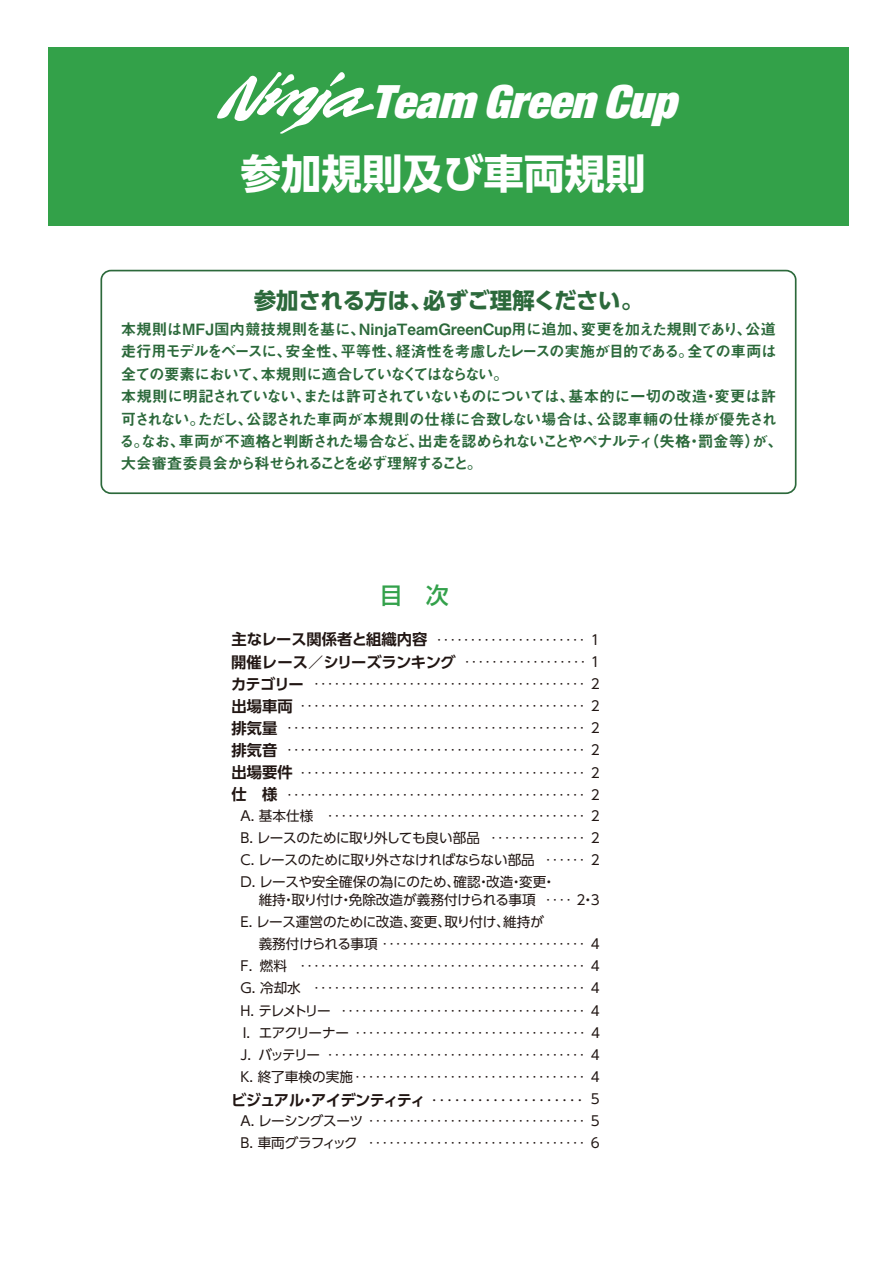
<style>
.page{position:relative;width:893px;height:1263px;background:#fff}
.page>*{position:absolute;margin:0;border:0;box-sizing:border-box;transform-origin:0 0}
.t1{font:italic 900 condensed 46.05px "Helvetica Neue LT Std";color:#fff}
.t2{font:700 40.5px "UD Shin Go Pro";color:#fff}
.t3{font:500 22.95px "Shin Go Pro";color:#33a14b}
.t4{font:700 22.5px "UD Shin Go Pro";letter-spacing:-.01em;color:#2c693b}
.t5{font:15.6px/22.5px "Midashi Go Pro MB31";letter-spacing:-.045em;color:#2c693b}
.t6{font:700 15.3px/22px "UD Shin Go Pro De";letter-spacing:-.01em;color:#211613}
.t7{font:700 15.3px "UD Shin Go Pro De";letter-spacing:-.03em;color:#211613}
.t8{font:13.65px/22px "UD Shin Go Pro";letter-spacing:-.02em;color:#211613}
.t9{font:13.65px/22px "UD Shin Go Pro";letter-spacing:-.045em;color:#211613}
.s1{font-family:"UD Shin Go Pro";font-weight:400;font-size:13.65px}
.s2{font-family:"UD Shin Go Pro De";font-weight:700;font-size:15.3px}
.s3{font-family:"UD Shin Go Pro";font-weight:400}
</style>
<div class="page">
<div style="left:48px;top:47px;width:801px;height:178px;background:#33a149"></div>
<div style="left:100px;top:270px;width:696px;height:224px;border:2px solid #2c693b;border-radius:10px"></div>
<svg style="left:217px;top:72px;width:157px;height:62px"></svg>
<h1 class="t1" style="left:371px;top:72px;width:306px">Team Green Cup</h1>
<h2 class="t2" style="left:241px;top:140px;width:406px">参加規則及び車両規則</h2>
<h3 class="t4" style="left:254px;top:282px;width:391px">参加される方は、必ずご理解ください。</h3>
<p class="t5" style="left:119px;top:316px;width:665px">本規則はMFJ国内競技規則を基に、NinjaTeamGreenCup用に追加、変更を加えた規則であり、公道走行用モデルをベースに、安全性、平等性、経済性を考慮したレースの実施が目的である。全ての車両は全ての要素において、本規則に適合していなくてはならない。<br>本規則に明記されていない、または許可されていないものについては、基本的に一切の改造・変更は許可されない。ただし、公認された車両が本規則の仕様に合致しない場合は、公認車輛の仕様が優先される。なお、車両が不適格と判断された場合など、出走を認められないことやペナルティ（失格・罰金等）が、大会審査委員会から科せられることを必ず理解すること。</p>
<h3 class="t3" style="left:380px;top:576px;width:70px">目　次</h3>
<p class="t6" style="left:231px;top:628px;width:370px">主なレース関係者と組織内容 <span class="s1">‥‥‥‥‥‥‥‥‥‥‥ 1</span>開催レース／シリーズランキング <span class="s1">‥‥‥‥‥‥‥‥‥ 1</span></p>
<p class="t8" style="left:231px;top:672px;width:370px"><span class="s2">カテゴリー</span> ‥‥‥‥‥‥‥‥‥‥‥‥‥‥‥‥‥‥‥‥ 2</p>
<p class="t8" style="left:232px;top:695px;width:370px"><span class="s2">出場車両</span> ‥‥‥‥‥‥‥‥‥‥‥‥‥‥‥‥‥‥‥‥‥ 2</p>
<p class="t8" style="left:232px;top:717px;width:370px"><span class="s2">排気量</span> ‥‥‥‥‥‥‥‥‥‥‥‥‥‥‥‥‥‥‥‥‥‥ 2</p>
<p class="t8" style="left:232px;top:739px;width:370px"><span class="s2">排気音</span> ‥‥‥‥‥‥‥‥‥‥‥‥‥‥‥‥‥‥‥‥‥‥ 2</p>
<p class="t8" style="left:232px;top:761px;width:370px"><span class="s2">出場要件</span> ‥‥‥‥‥‥‥‥‥‥‥‥‥‥‥‥‥‥‥‥‥ 2</p>
<p class="t8" style="left:232px;top:783px;width:370px"><span class="s2">仕　様</span> ‥‥‥‥‥‥‥‥‥‥‥‥‥‥‥‥‥‥‥‥‥‥ 2</p>
<p class="t8" style="left:241px;top:804px;width:361px">A. 基本仕様 ‥‥‥‥‥‥‥‥‥‥‥‥‥‥‥‥‥‥‥ 2</p>
<p class="t8" style="left:241px;top:826px;width:361px">B. レースのために取り外しても良い部品 ‥‥‥‥‥‥‥ 2</p>
<p class="t8" style="left:241px;top:848px;width:361px">C. レースのために取り外さなければならない部品 ‥‥‥ 2</p>
<p class="t8" style="left:241px;top:871px;width:317px">D. レースや安全確保の為にのため、確認・改造・変更・</p>
<p class="t8" style="left:241px;top:888px;width:361px;text-indent:18px">維持・取り付け・免除改造が義務付けられる事項 ‥‥ 2・3<br>E. レース運営のために改造、変更、取り付け、維持が</p>
<p class="t8" style="left:241px;top:932px;width:361px;text-align:justify;text-indent:18px">義務付けられる事項 ‥‥‥‥‥‥‥‥‥‥‥‥‥‥‥ 4<br>F. 燃料 ‥‥‥‥‥‥‥‥‥‥‥‥‥‥‥‥‥‥‥‥‥ 4<br>G. 冷却水 ‥‥‥‥‥‥‥‥‥‥‥‥‥‥‥‥‥‥‥‥ 4<br>H. テレメトリー ‥‥‥‥‥‥‥‥‥‥‥‥‥‥‥‥‥‥ 4<br>I. エアクリーナー ‥‥‥‥‥‥‥‥‥‥‥‥‥‥‥‥‥ 4<br>J. バッテリー ‥‥‥‥‥‥‥‥‥‥‥‥‥‥‥‥‥‥‥ 4<br>K. 終了車検の実施‥‥‥‥‥‥‥‥‥‥‥‥‥‥‥‥‥ 4</p>
<p class="t7" style="left:231px;top:1087px;width:370px">ビジュアル・アイデンティティ <span class="s3">‥‥‥‥‥‥‥‥‥‥</span> <span class="s1">5</span></p>
<p class="t9" style="left:241px;top:1109px;width:361px">A. レーシングスーツ ‥‥‥‥‥‥‥‥‥‥‥‥‥‥‥‥ 5<br>B. 車両グラフィック ‥‥‥‥‥‥‥‥‥‥‥‥‥‥‥‥ 6</p>
</div>
